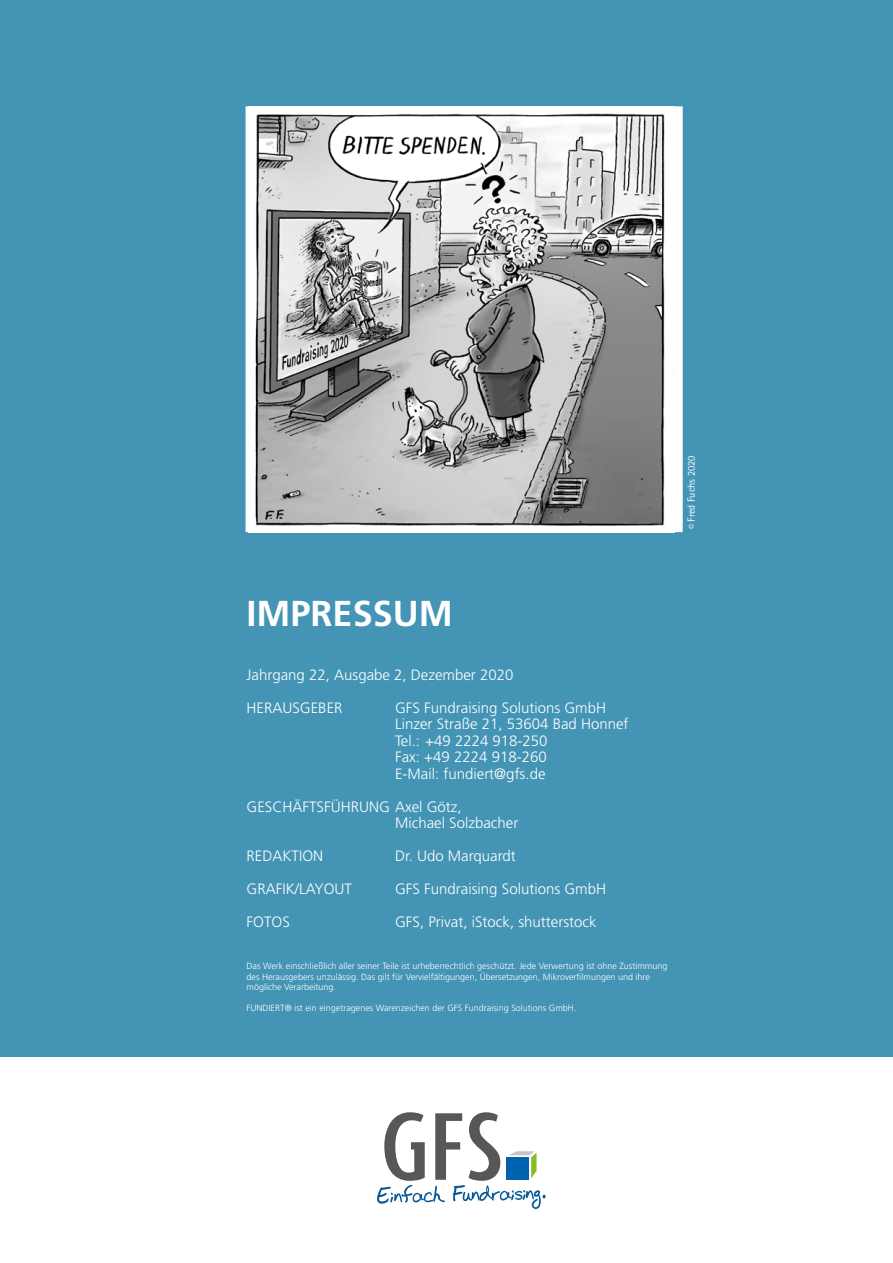
<style>
.page{position:relative;width:893px;height:1263px;background:#fff}
.page>*{position:absolute;margin:0;border:0;box-sizing:border-box;transform-origin:0 0}
.t1{font:700 36px "Frutiger";color:#fff}
.t2{font:300 15px/16.5px "Frutiger";color:#fff}
.t3{font:10.5px "Rotis Sans Serif";letter-spacing:-.01em;color:#fff}
.t4{font:300 9px/10.5px "Frutiger";color:#fff}
</style>
<div class="page">
<div style="left:0;top:0;width:893px;height:1057px;background:#4394b5"></div>
<svg style="left:246px;top:106px;width:437px;height:426px;fill:#fff"></svg>
<img style="left:249px;top:106px;width:425px;height:426px">
<svg style="left:377px;top:1112px;width:169px;height:97px"></svg>
<p class="t3" style="left:685px;top:529px;width:75px;rotate:-90deg">© Fred Fuchs 2020</p>
<h1 class="t1" style="left:247px;top:592px;width:208px">IMPRESSUM</h1>
<p class="t2" style="left:247px;top:666px;width:268px">Jahrgang 22, Ausgabe 2, Dezember 2020</p>
<p class="t2" style="left:247px;top:699px;width:97px">HERAUSGEBER</p>
<p class="t2" style="left:395px;top:699px;width:235px">GFS Fundraising Solutions GmbH<br>Linzer Straße 21, 53604 Bad Honnef<br>Tel.: +49 2224 918-250<br>Fax: +49 2224 918-260<br>E-Mail: fundiert@gfs.de</p>
<p class="t2" style="left:395px;top:798px;width:125px;text-indent:-148px">GESCHÄFTSFÜHRUNG Axel Götz,<br>Michael Solzbacher</p>
<p class="t2" style="left:247px;top:848px;width:78px">REDAKTION</p>
<p class="t2" style="left:395px;top:848px;width:122px">Dr. Udo Marquardt</p>
<p class="t2" style="left:247px;top:881px;width:107px">GRAFIK/LAYOUT</p>
<p class="t2" style="left:395px;top:881px;width:212px">GFS Fundraising Solutions GmbH</p>
<p class="t2" style="left:247px;top:914px;width:45px">FOTOS</p>
<p class="t2" style="left:395px;top:914px;width:203px">GFS, Privat, iStock, shutterstock</p>
<p class="t4" style="left:247px;top:961px;width:422px">Das Werk einschließlich aller seiner Teile ist urheberrechtlich geschützt. Jede Verwertung ist ohne Zustimmung des Herausgebers unzulässig. Das gilt für Vervielfältigungen, Übersetzungen, Mikroverfilmungen und ihre mögliche Verarbeitung.</p>
<p class="t4" style="left:247px;top:1003px;width:331px">FUNDIERT® ist ein eingetragenes Warenzeichen der GFS Fundraising Solutions GmbH.</p>
</div>
